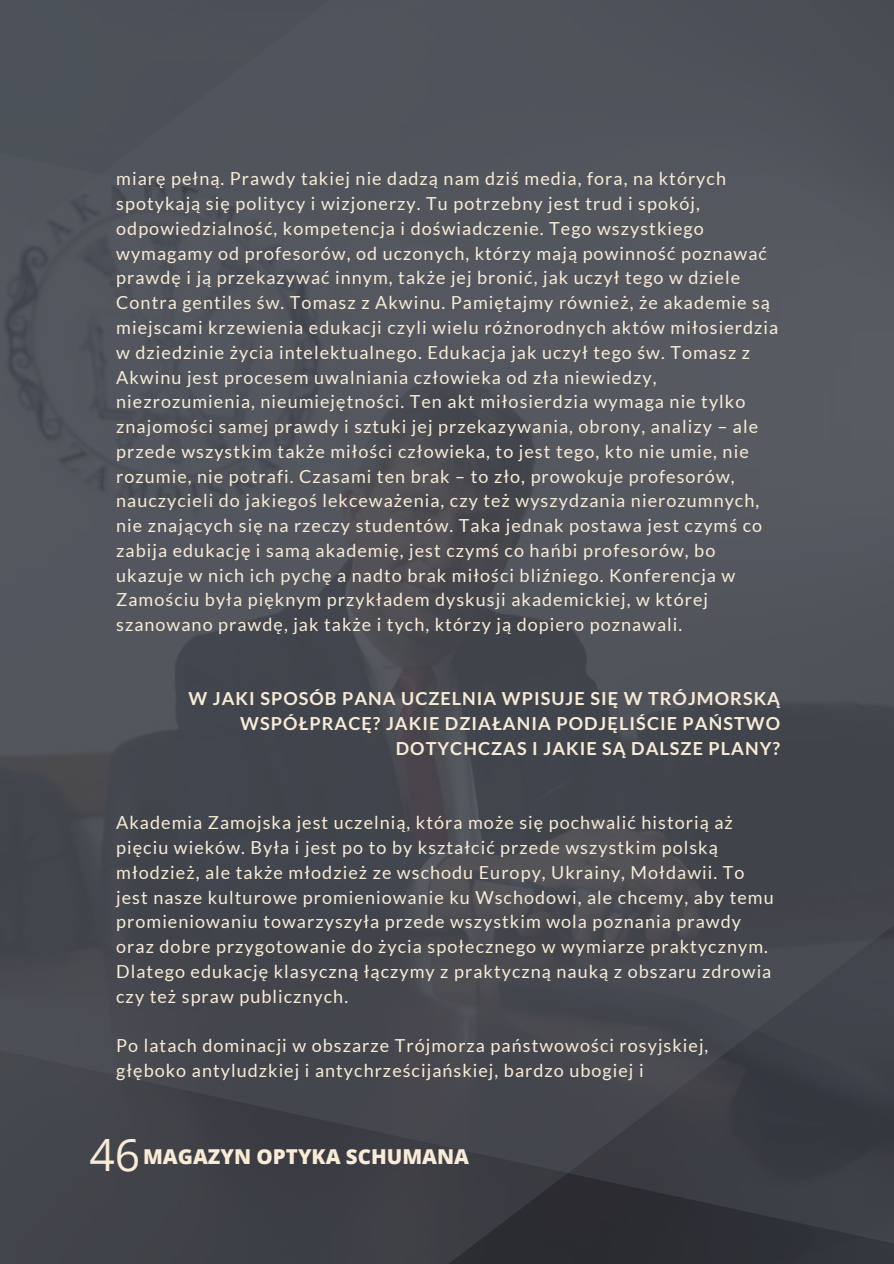
<style>
.page{position:relative;width:894px;height:1264px;background:#fff}
.page>*{position:absolute;margin:0;border:0;box-sizing:border-box;transform-origin:0 0}
.t1{font:44.55px "Open Sans";color:#f8ebd7}
.t2{font:800 20.55px "Open Sans";color:#f8ebd7}
.t3{font:18px/24.8px "Lato";letter-spacing:.055em;color:#f8ebd7}
.t4{font:700 18px/24.8px "Lato";letter-spacing:.055em;color:#f8ebd7;text-align:right}
</style>
<div class="page">
<div style="left:0;top:0;width:893px;height:1263px;background:linear-gradient(to bottom,#565a61,#3e4046)"></div>
<p class="t3" style="left:116px;top:166px;width:663px">miarę pełną. Prawdy takiej nie dadzą nam dziś media, fora, na których spotykają się politycy i wizjonerzy. Tu potrzebny jest trud i spokój, odpowiedzialność, kompetencja i doświadczenie. Tego wszystkiego wymagamy od profesorów, od uczonych, którzy mają powinność poznawać prawdę i ją przekazywać innym, także jej bronić, jak uczył tego w dziele Contra gentiles św. Tomasz z Akwinu. Pamiętajmy również, że akademie są miejscami krzewienia edukacji czyli wielu różnorodnych aktów miłosierdzia w dziedzinie życia intelektualnego. Edukacja jak uczył tego św. Tomasz z Akwinu jest procesem uwalniania człowieka od zła niewiedzy, niezrozumienia, nieumiejętności. Ten akt miłosierdzia wymaga nie tylko znajomości samej prawdy i sztuki jej przekazywania, obrony, analizy – ale przede wszystkim także miłości człowieka, to jest tego, kto nie umie, nie rozumie, nie potrafi. Czasami ten brak – to zło, prowokuje profesorów, nauczycieli do jakiegoś lekceważenia, czy też wyszydzania nierozumnych, nie znających się na rzeczy studentów. Taka jednak postawa jest czymś co zabija edukację i samą akademię, jest czymś co hańbi profesorów, bo ukazuje w nich ich pychę a nadto brak miłości bliźniego. Konferencja w Zamościu była pięknym przykładem dyskusji akademickiej, w której szanowano prawdę, jak także i tych, którzy ją dopiero poznawali.</p>
<p class="t4" style="left:188px;top:686px;width:593px">W JAKI SPOSÓB PANA UCZELNIA WPISUJE SIĘ W TRÓJMORSKĄ<br>WSPÓŁPRACĘ? JAKIE DZIAŁANIA PODJĘLIŚCIE PAŃSTWO<br>DOTYCHCZAS I JAKIE SĄ DALSZE PLANY?</p>
<p class="t3" style="left:116px;top:810px;width:658px">Akademia Zamojska jest uczelnią, która może się pochwalić historią aż pięciu wieków. Była i jest po to by kształcić przede wszystkim polską młodzież, ale także młodzież ze wschodu Europy, Ukrainy, Mołdawii. To jest nasze kulturowe promieniowanie ku Wschodowi, ale chcemy, aby temu promieniowaniu towarzyszyła przede wszystkim wola poznania prawdy oraz dobre przygotowanie do życia społecznego w wymiarze praktycznym.<br>Dlatego edukację klasyczną łączymy z praktyczną nauką z obszaru zdrowia czy też spraw publicznych.</p>
<p class="t3" style="left:116px;top:1032px;width:593px">Po latach dominacji w obszarze Trójmorza państwowości rosyjskiej, głęboko antyludzkiej i antychrześcijańskiej, bardzo ubogiej i</p>
<p class="t1" style="left:89px;top:1123px;width:52px">46</p>
<h1 class="t2" style="left:143px;top:1142px;width:327px">MAGAZYN OPTYKA SCHUMANA</h1>
</div>
